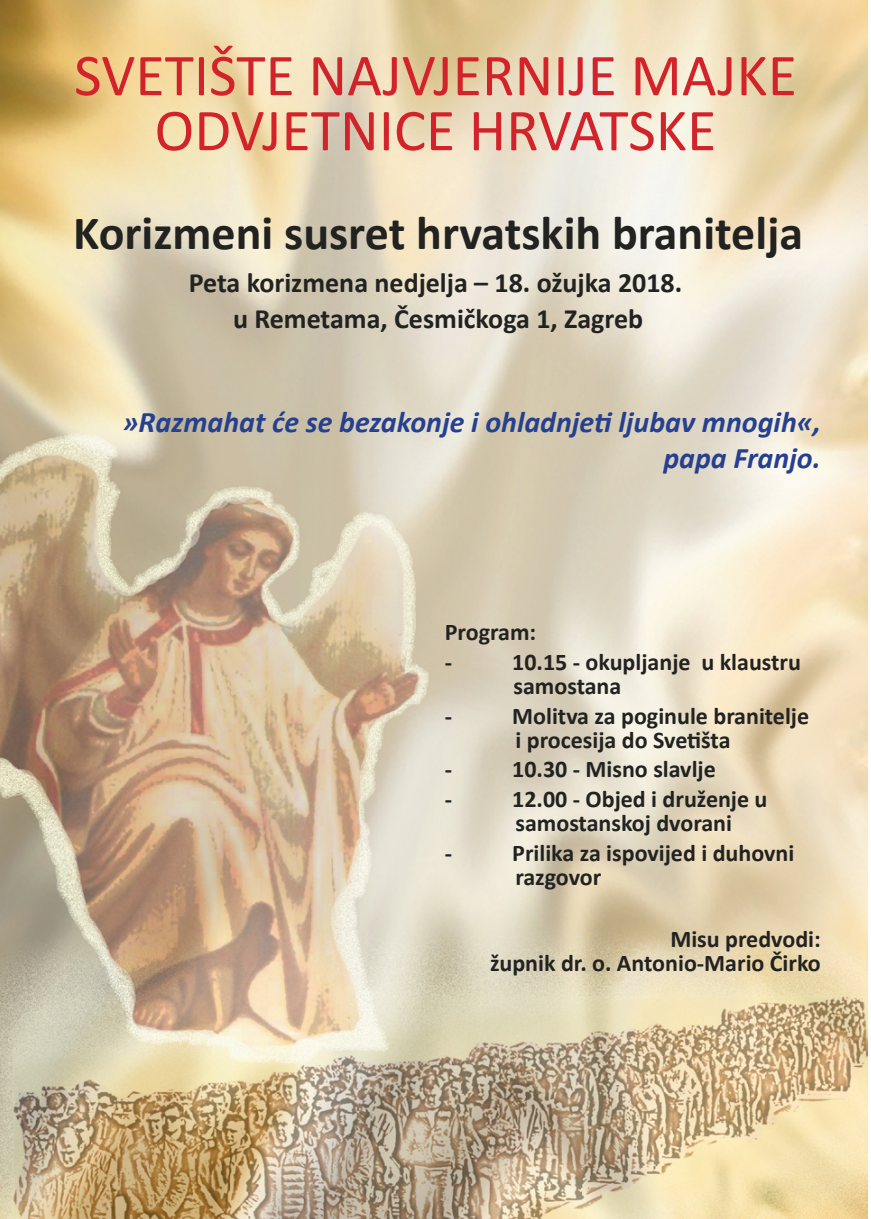
<style>
.page{position:relative;width:871px;height:1219px;background:#fff}
.page>*{position:absolute;margin:0;border:0;box-sizing:border-box;transform-origin:0 0}
.t1{font:60px/55px "Calibri";color:#d2232a;text-align:center}
.t2{font:700 48px "Calibri";color:#222221}
.t3{font:italic 700 30px/36px "Calibri";color:#25408f;text-align:right}
.t4{font:700 28px/36px "Calibri";color:#222221;text-align:center}
.t5{font:700 24px/24px "Calibri";color:#222221}
</style>
<div class="page">
<img style="left:0;top:0;width:866px;height:1219px">
<h1 class="t1" style="left:74px;top:48px;width:724px">SVETIŠTE NAJVJERNIJE MAJKE<br>ODVJETNICE HRVATSKE</h1>
<h2 class="t2" style="left:73px;top:202px;width:731px">Korizmeni susret hrvatskih branitelja</h2>
<p class="t4" style="left:189px;top:265px;width:495px">Peta korizmena nedjelja – 18. ožujka 2018. u Remetama, Česmičkoga 1, Zagreb</p>
<p class="t3" style="left:122px;top:404px;width:699px">»Razmahat će se bezakonje i ohladnjeti ljubav mnogih«, papa Franjo.</p>
<p class="t5" style="left:444px;top:617px;width:93px;line-height:29.7px">Program: -</p>
<p class="t5" style="left:512px;top:650px;width:290px">10.15 - okupljanje u klaustru samostana</p>
<p class="t5" style="left:444px;top:704px;width:9px">-</p>
<p class="t5" style="left:512px;top:704px;width:298px">Molitva za poginule branitelje i procesija do Svetišta</p>
<p class="t5" style="left:444px;top:757px;width:9px">-</p>
<p class="t5" style="left:512px;top:757px;width:205px">10.30 - Misno slavlje</p>
<p class="t5" style="left:444px;top:787px;width:9px">-</p>
<p class="t5" style="left:512px;top:787px;width:257px">12.00 - Objed i druženje u samostanskoj dvorani</p>
<p class="t5" style="left:444px;top:841px;width:9px">-</p>
<p class="t5" style="left:512px;top:841px;width:283px">Prilika za ispovijed i duhovni razgovor</p>
<p class="t5" style="left:490px;top:927px;width:332px;text-align:right">Misu predvodi:<br>župnik dr. o. Antonio-Mario Čirko</p>
</div>
